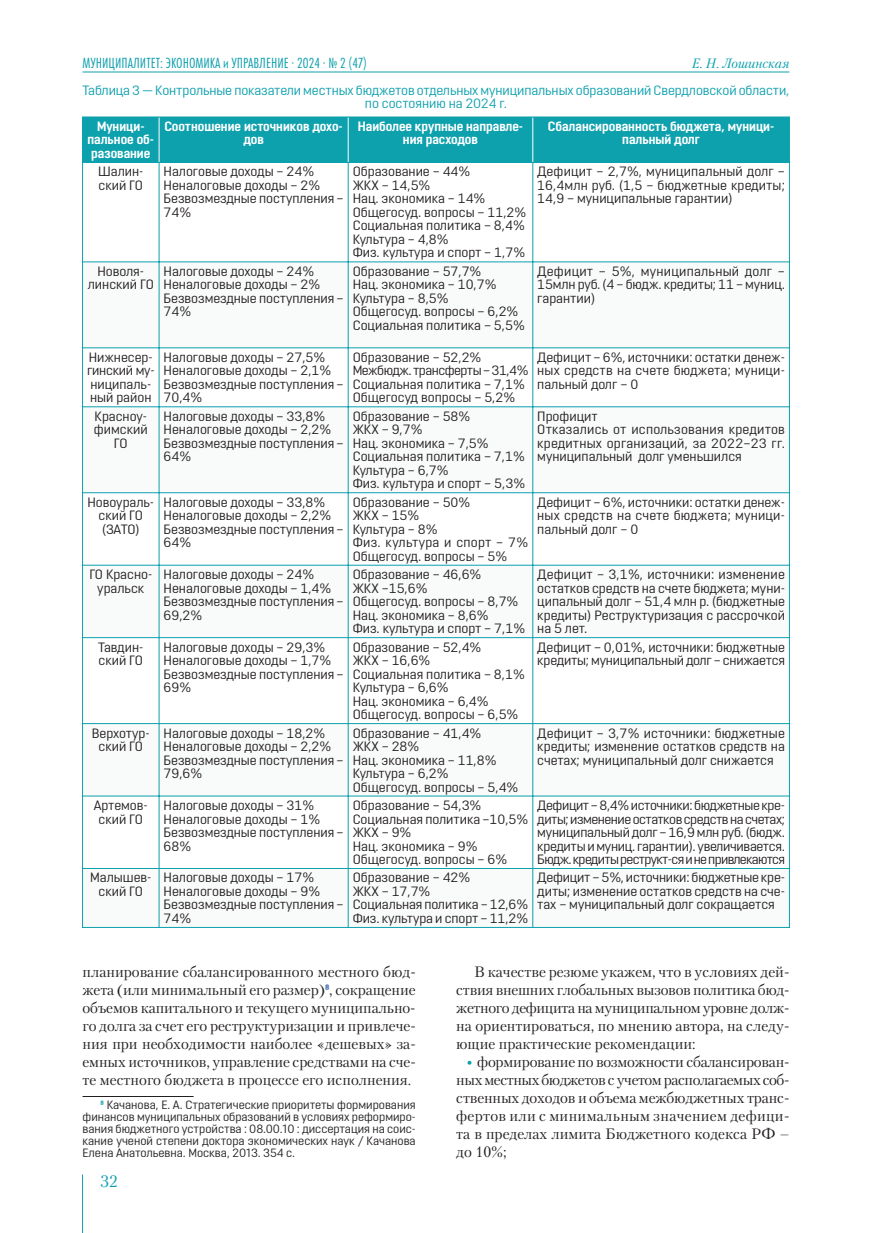
<style>
.page{position:relative;width:872px;height:1233px;background:#fff}
.page>*{position:absolute;margin:0;border:0;box-sizing:border-box;transform-origin:0 0}
.t1{font:16.5px "Petersburg";color:#0da0ad}
.t2{font:15px/18px "Petersburg";color:#231f20;text-align:justify}
.t3{font:13.5px/13.5px "Opinion Pro";color:#231f20}
.t4{font:700 13.5px/13.5px "Opinion Pro";color:#fff;text-align:center}
.t5{font:13.5px/13.5px "Opinion Pro";letter-spacing:-.005em;color:#0da0ad;text-align:center}
.t6{font:13.5px "Futura Now Text Condensed";color:#0da0ad}
.t7{font:italic 13.5px "Petersburg";color:#0da0ad}
.t8{font:12px/12px "Opinion Pro";color:#231f20;text-align:justify}
.s1{font-family:"Opinion Pro";font-weight:700;color:#3f63af}
.s2{color:#0da0ad}
.s3{font-weight:700;color:#0da0ad}
</style>
<div class="page">
<hr style="left:82px;top:72px;width:707px;height:1px;background:#0da0ad">
<hr style="left:82px;top:1174px;width:1px;height:59px;background:#0da0ad">
<hr style="left:82px;top:1096px;width:112px;height:1px;background:#231f20">
<div style="left:82px;top:117px;width:707px;height:45px;background:#0da0ad"></div>
<svg style="left:83px;top:263px;width:706px;height:664px"></svg>
<hr style="left:159px;top:117px;width:1px;height:45px;background:#fff">
<hr style="left:348px;top:117px;width:1px;height:45px;background:#fff">
<hr style="left:532px;top:117px;width:1px;height:45px;background:#fff">
<hr style="left:82px;top:117px;width:1px;height:811px;background:#0da0ad">
<hr style="left:789px;top:117px;width:1px;height:811px;background:#0da0ad">
<hr style="left:159px;top:162px;width:1px;height:765px;background:#0da0ad">
<hr style="left:348px;top:162px;width:1px;height:765px;background:#0da0ad">
<hr style="left:532px;top:162px;width:1px;height:765px;background:#0da0ad">
<hr style="left:82px;top:117px;width:707px;height:1px;background:#0da0ad">
<hr style="left:82px;top:162px;width:707px;height:1px;background:#0da0ad">
<hr style="left:82px;top:262px;width:707px;height:1px;background:#0da0ad">
<hr style="left:82px;top:348px;width:707px;height:1px;background:#0da0ad">
<hr style="left:82px;top:407px;width:707px;height:1px;background:#0da0ad">
<hr style="left:82px;top:492px;width:707px;height:1px;background:#0da0ad">
<hr style="left:82px;top:565px;width:707px;height:1px;background:#0da0ad">
<hr style="left:82px;top:637px;width:707px;height:1px;background:#0da0ad">
<hr style="left:82px;top:723px;width:707px;height:1px;background:#0da0ad">
<hr style="left:82px;top:796px;width:707px;height:1px;background:#0da0ad">
<hr style="left:82px;top:868px;width:707px;height:1px;background:#0da0ad">
<hr style="left:82px;top:927px;width:707px;height:1px;background:#0da0ad">
<p class="t6" style="left:82px;top:56px;width:286px">МУНИЦИПАЛИТЕТ: ЭКОНОМИКА и УПРАВЛЕНИЕ · 2024 · № 2 (47)</p>
<p class="t7" style="left:691px;top:54px;width:99px">Е. Н. Лошинская</p>
<p class="t5" style="left:82px;top:83px;width:708px">Таблица 3 — Контрольные показатели местных бюджетов отдельных муниципальных образований Свердловской области, по состоянию на 2024 г.</p>
<p class="t4" style="left:87px;top:119px;width:68px">Муници&shy;пальное об&shy;разование</p>
<p class="t4" style="left:164px;top:119px;width:180px">Соотношение источников дохо&shy;дов</p>
<p class="t4" style="left:358px;top:119px;width:167px">Наиболее крупные направле&shy;ния расходов</p>
<p class="t4" style="left:548px;top:119px;width:228px">Сбалансированность бюджета, муници&shy;пальный долг</p>
<p class="t3" style="left:98px;top:165px;width:47px">Шалин&shy;ский ГО</p>
<p class="t3" style="left:164px;top:165px;width:182px">Налоговые доходы – 24%<br>Неналоговые доходы – 2%<br>Безвозмездные поступления –<br>74%</p>
<p class="t3" style="left:352px;top:165px;width:175px">Образование – 44%<br>ЖКХ – 14,5%<br>Нац. экономика – 14%<br>Общегосуд. вопросы – 11,2%<br>Социальная политика – 8,4%<br>Культура – 4,8%<br>Физ. культура и спорт – 1,7%</p>
<p class="t3" style="left:537px;top:165px;width:249px;text-align:justify">Дефицит – 2,7%, муниципальный долг – 16,4млн руб. (1,5 – бюджетные кредиты; 14,9 – муниципальные гарантии)</p>
<p class="t3" style="left:88px;top:264px;width:67px;text-align:center">Новоля&shy;линский ГО</p>
<p class="t3" style="left:164px;top:264px;width:182px">Налоговые доходы – 24%<br>Неналоговые доходы – 2%<br>Безвозмездные поступления –<br>74%</p>
<p class="t3" style="left:352px;top:264px;width:174px">Образование – 57,7%<br>Нац. экономика – 10,7%<br>Культура – 8,5%<br>Общегосуд. вопросы – 6,2%<br>Социальная политика – 5,5%</p>
<p class="t3" style="left:537px;top:264px;width:249px;text-align:justify">Дефицит – 5%, муниципальный долг – 15млн руб. (4 – бюдж. кредиты; 11 – муниц. гарантии)</p>
<p class="t3" style="left:87px;top:350px;width:69px">Нижнесер&shy;гинский му&shy;ниципаль&shy;ный район</p>
<p class="t3" style="left:164px;top:350px;width:182px">Налоговые доходы – 27,5%<br>Неналоговые доходы – 2,1%<br>Безвозмездные поступления –<br>70,4%</p>
<p class="t3" style="left:352px;top:350px;width:177px">Образование – 52,2%<br>Межбюдж. трансферты – 31,4%<br>Социальная политика – 7,1%<br>Общегосуд вопросы – 5,2%</p>
<p class="t3" style="left:537px;top:350px;width:249px;text-align:justify">Дефицит – 6%, источники: остатки денеж&shy;ных средств на счете бюджета; муници&shy;пальный долг – 0</p>
<p class="t3" style="left:94px;top:409px;width:55px;text-align:center">Красноу&shy;фимский<br>ГО</p>
<p class="t3" style="left:164px;top:409px;width:182px">Налоговые доходы – 33,8%<br>Неналоговые доходы – 2,2%<br>Безвозмездные поступления –<br>64%</p>
<p class="t3" style="left:352px;top:409px;width:174px">Образование – 58%<br>ЖКХ – 9,7%<br>Нац. экономика – 7,5%<br>Социальная политика – 7,1%<br>Культура – 6,7%<br>Физ. культура и спорт – 5,3%</p>
<p class="t3" style="left:537px;top:409px;width:249px">Профицит<br>Отказались от использования кредитов кредитных организаций, за 2022–23 гг. муниципальный долг уменьшился</p>
<p class="t3" style="left:87px;top:495px;width:68px;text-align:center">Новоураль&shy;ский ГО (ЗАТО)</p>
<p class="t3" style="left:164px;top:495px;width:182px">Налоговые доходы – 33,8%<br>Неналоговые доходы – 2,2%<br>Безвозмездные поступления –<br>64%</p>
<p class="t3" style="left:352px;top:495px;width:177px">Образование – 50%<br>ЖКХ – 15%<br>Культура – 8%<br>Физ. культура и спорт – 7%<br>Общегосуд. вопросы – 5%</p>
<p class="t3" style="left:537px;top:495px;width:249px;text-align:justify">Дефицит – 6%, источники: остатки денеж&shy;ных средств на счете бюджета; муници&shy;пальный долг – 0</p>
<p class="t3" style="left:89px;top:568px;width:64px;text-align:center">ГО Красно&shy;уральск</p>
<p class="t3" style="left:164px;top:568px;width:182px">Налоговые доходы – 24%<br>Неналоговые доходы – 1,4%<br>Безвозмездные поступления –<br>69,2%</p>
<p class="t3" style="left:352px;top:568px;width:174px">Образование – 46,6%<br>ЖКХ –15,6%<br>Общегосуд. вопросы – 8,7%<br>Нац. экономика – 8,6%<br>Физ. культура и спорт – 7,1%</p>
<p class="t3" style="left:537px;top:568px;width:249px;text-align:justify">Дефицит – 3,1%, источники: изменение остатков средств на счете бюджета; муни&shy;ципальный долг – 51,4 млн р. (бюджетные кредиты) Реструктуризация с рассрочкой на 5 лет.</p>
<p class="t3" style="left:98px;top:640px;width:47px">Тавдин&shy;ский ГО</p>
<p class="t3" style="left:164px;top:640px;width:182px">Налоговые доходы – 29,3%<br>Неналоговые доходы – 1,7%<br>Безвозмездные поступления –<br>69%</p>
<p class="t3" style="left:352px;top:640px;width:174px">Образование – 52,4%<br>ЖКХ – 16,6%<br>Социальная политика – 8,1%<br>Культура – 6,6%<br>Нац. экономика – 6,4%<br>Общегосуд. вопросы – 6,5%</p>
<p class="t3" style="left:537px;top:640px;width:249px">Дефицит – 0,01%, источники: бюджетные кредиты; муниципальный долг – снижается</p>
<p class="t3" style="left:92px;top:726px;width:59px;text-align:center">Верхотур&shy;ский ГО</p>
<p class="t3" style="left:164px;top:726px;width:182px">Налоговые доходы – 18,2%<br>Неналоговые доходы – 2,2%<br>Безвозмездные поступления –<br>79,6%</p>
<p class="t3" style="left:352px;top:726px;width:167px">Образование – 41,4%<br>ЖКХ – 28%<br>Нац. экономика – 11,8%<br>Культура – 6,2%<br>Общегосуд. вопросы – 5,4%</p>
<p class="t3" style="left:537px;top:726px;width:249px;text-align:justify">Дефицит – 3,7% источники: бюджетные кредиты; изменение остатков средств на счетах; муниципальный долг снижается</p>
<p class="t3" style="left:94px;top:798px;width:56px;text-align:center">Артемов&shy;ский ГО</p>
<p class="t3" style="left:164px;top:798px;width:182px">Налоговые доходы – 31%<br>Неналоговые доходы – 1%<br>Безвозмездные поступления –<br>68%</p>
<p class="t3" style="left:352px;top:798px;width:177px">Образование – 54,3%<br>Социальная политика –10,5%<br>ЖКХ – 9%<br>Нац. экономика – 9%<br>Общегосуд. вопросы – 6%</p>
<p class="t3" style="left:537px;top:798px;width:249px;text-align:justify">Дефицит – 8,4% источники: бюджетные кре&shy;диты; изменение остатков средств на счетах; муниципальный долг – 16,9 млн руб. (бюдж. кредиты и муниц. гарантии). увеличивается.<br>Бюдж. кредиты реструкт-ся и не привлекаются</p>
<p class="t3" style="left:90px;top:871px;width:63px;text-align:center">Малышев&shy;ский ГО</p>
<p class="t3" style="left:164px;top:871px;width:182px">Налоговые доходы – 17%<br>Неналоговые доходы – 9%<br>Безвозмездные поступления –<br>74%</p>
<p class="t3" style="left:352px;top:871px;width:177px">Образование – 42%<br>ЖКХ – 17,7%<br>Социальная политика – 12,6%<br>Физ. культура и спорт – 11,2%</p>
<p class="t3" style="left:537px;top:871px;width:249px;text-align:justify">Дефицит – 5%, источники: бюджетные кре&shy;диты; изменение остатков средств на сче&shy;тах – муниципальный долг сокращается</p>
<p class="t2" style="left:82px;top:962px;width:335px">планирование сбалансированного местного бюд&shy;жета (или минимальный его размер)<span class="s1">8</span>, сокращение объемов капитального и текущего муниципально&shy;го долга за счет его реструктуризации и привлече&shy;ния при необходимости наиболее «дешевых» за&shy;емных источников, управление средствами на сче&shy;те местного бюджета в процессе его исполнения.</p>
<p class="t2" style="left:456px;top:962px;width:334px;text-indent:18px">В качестве резюме укажем, что в условиях дей&shy;ствия внешних глобальных вызовов политика бюд&shy;жетного дефицита на муниципальном уровне долж&shy;на ориентироваться, по мнению автора, на следу&shy;ющие практические рекомендации:</p>
<p class="t2" style="left:456px;top:1052px;width:335px;text-indent:9px"><span class="s2">•</span> формирование по возможности сбалансирован&shy;ных местных бюджетов с учетом располагаемых соб&shy;ственных доходов и объема межбюджетных транс&shy;фертов или с минимальным значением дефици&shy;та в пределах лимита Бюджетного кодекса РФ – до 10%;</p>
<p class="t8" style="left:82px;top:1098px;width:335px;text-indent:18px"><span class="s3">8</span> Качанова, Е. А. Стратегические приоритеты формирования финансов муниципальных образований в условиях реформиро&shy;вания бюджетного устройства : 08.00.10 : диссертация на соис&shy;кание ученой степени доктора экономических наук / Качанова Елена Анатольевна. Москва, 2013. 354 с.</p>
<p class="t1" style="left:100px;top:1171px;width:19px">32</p>
</div>
